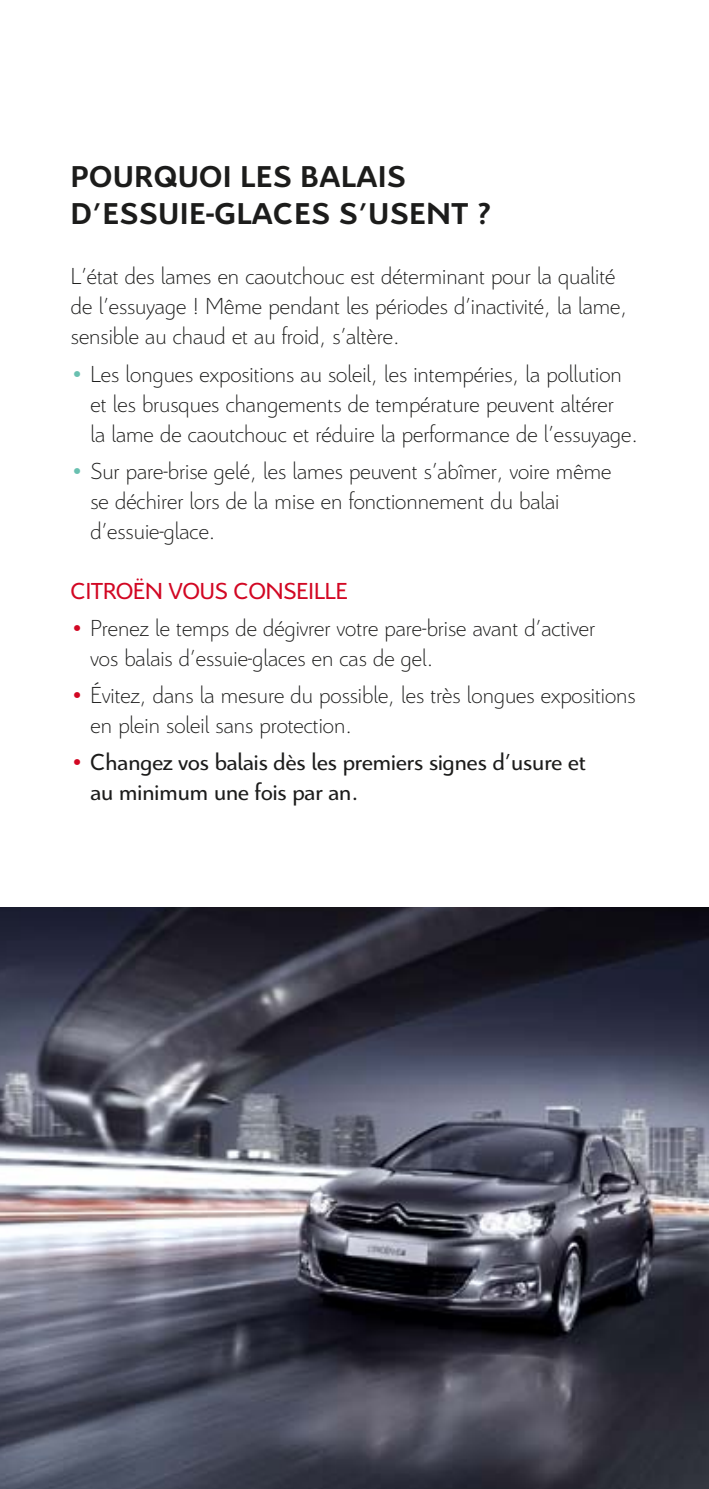
<style>
.page{position:relative;width:709px;height:1489px;background:#fff}
.page>*{position:absolute;margin:0;border:0;box-sizing:border-box;transform-origin:0 0}
.t1{font:700 32.5px/37.5px "Citroen";letter-spacing:.03em;color:#1c1c1b}
.t2{font:300 25px/30px "Citroen";color:#1c1c1b}
.t3{font:25px/30px "Citroen";color:#1c1c1b}
.t4{font:25px "Citroen";color:#d20723}
.s1{font-weight:700;color:#69c0b0}
.s2{font-weight:700;color:#d20723}
</style>
<div class="page">
<img style="left:0;top:907px;width:709px;height:581px">
<h1 class="t1" style="left:71px;top:156px;width:422px">POURQUOI LES BALAIS<br>D’ESSUIE-GLACES S’USENT ?</h1>
<p class="t2" style="left:71px;top:260px;width:558px">L’état des lames en caoutchouc est déterminant pour la qualité de l’essuyage ! Même pendant les périodes d’inactivité, la lame, sensible au chaud et au froid, s’altère.</p>
<p class="t2" style="left:90px;top:357px;width:549px;text-indent:-20px"><span class="s1">•</span> Les longues expositions au soleil, les intempéries, la pollution et les brusques changements de température peuvent altérer<br>la lame de caoutchouc et réduire la performance de l’essuyage.</p>
<p class="t2" style="left:90px;top:454px;width:522px;text-indent:-20px"><span class="s1">•</span> Sur pare-brise gelé, les lames peuvent s’abîmer, voire même se déchirer lors de la mise en fonctionnement du balai d’essuie-glace.</p>
<p class="t4" style="left:71px;top:574px;width:278px">CITROËN VOUS CONSEILLE</p>
<p class="t2" style="left:90px;top:611px;width:506px;text-indent:-20px"><span class="s2">•</span> Prenez le temps de dégivrer votre pare-brise avant d’activer vos balais d’essuie-glaces en cas de gel.</p>
<p class="t2" style="left:90px;top:678px;width:546px;text-indent:-20px"><span class="s2">•</span> Évitez, dans la mesure du possible, les très longues expositions en plein soleil sans protection.</p>
<p class="t3" style="left:90px;top:746px;width:497px;text-indent:-20px"><span class="s2">•</span> Changez vos balais dès les premiers signes d’usure et au minimum une fois par an.</p>
</div>
